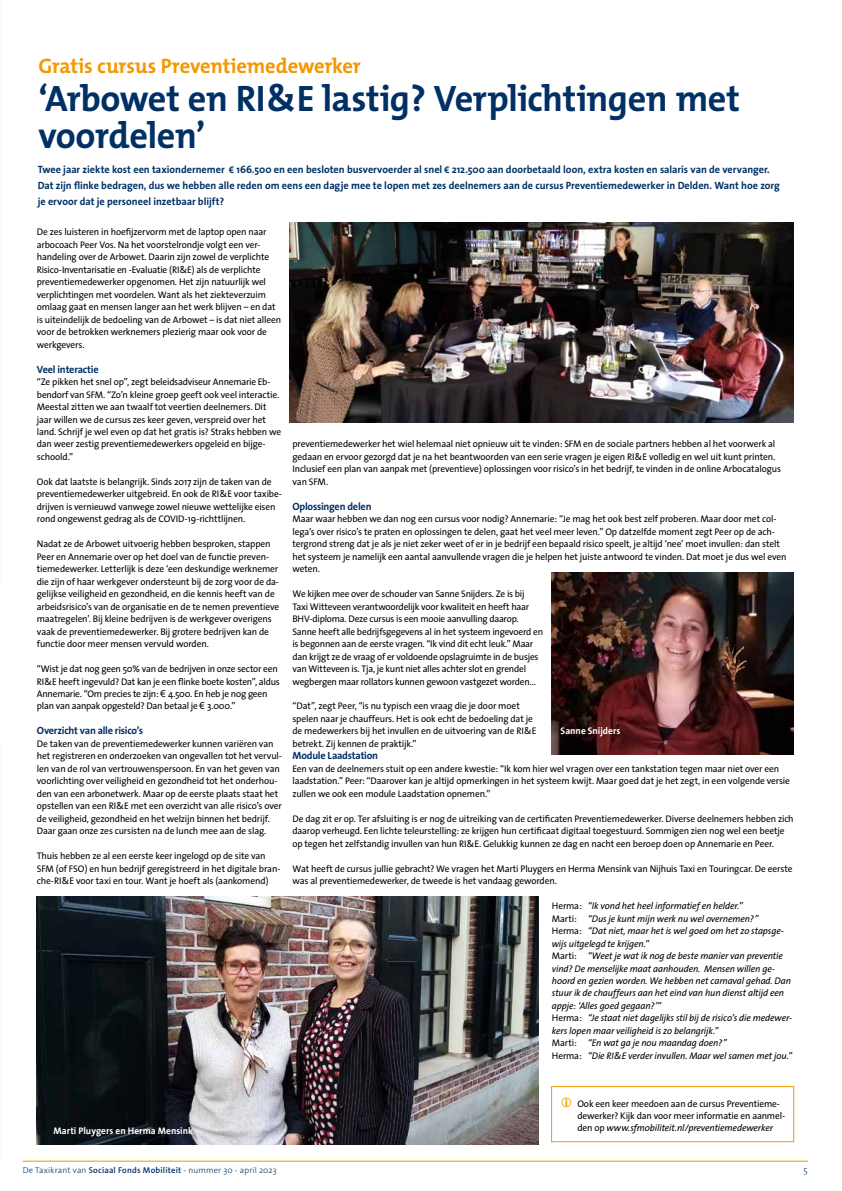
<style>
.page{position:relative;width:842px;height:1191px;background:#fff}
.page>*{position:absolute;margin:0;border:0;box-sizing:border-box;transform-origin:0 0}
.t1{font:700 37px/37.4px "The Mix";letter-spacing:-.015em;color:#003064}
.t2{font:700 21px "The Mix";letter-spacing:-.01em;color:#f39800}
.t3{font:700 10.5px/16px "The Sans";color:#003064}
.t4{font:700 10.5px "The Sans";letter-spacing:-.02em;color:#003064}
.t5{font:700 10.5px "The Sans";letter-spacing:-.025em;color:#003064}
.t6{font:9.6px/12.5px "The Sans";letter-spacing:-.015em;color:#000}
.t7{font:italic 9.6px/12.5px "The Sans";letter-spacing:-.01em;color:#000}
.t8{font:9.6px "The Sans 7 Bold Plain";color:#fff}
.t9{font:300 9px "The Sans";color:#003064}
.t10{font:300 8.5px "The Sans";letter-spacing:.01em;color:#003064}
.s1{font-family:"Arial";font-size:9px}
.s2{font-family:"Arial"}
.s3{font-style:normal}
.s4{font-style:italic}
.s5{font-weight:600}
</style>
<div class="page">
<hr style="left:23px;top:1160px;width:785px;height:1px;background:#f39800">
<div style="left:551px;top:1086px;width:243px;height:56px;border:1px solid #f39800"></div>
<img style="left:289px;top:223px;width:505px;height:199px">
<img style="left:37px;top:896px;width:501px;height:248px">
<img style="left:552px;top:572px;width:242px;height:182px">
<h2 class="t2" style="left:38px;top:48px;width:324px">Gratis cursus Preventiemedewerker</h2>
<h1 class="t1" style="left:38px;top:78px;width:703px">‘Arbowet en RI&amp;E lastig? Verplichtingen met voordelen’</h1>
<p class="t3" style="left:38px;top:161px;width:744px">Twee jaar ziekte kost een taxiondernemer <span class="s1">€</span> 166.500 en een besloten busvervoerder al snel <span class="s1">€</span> 212.500 aan doorbetaald loon, extra kosten en salaris van de vervanger.<br>Dat zijn flinke bedragen, dus we hebben alle reden om eens een dagje mee te lopen met zes deelnemers aan de cursus Preventiemedewerker in Delden. Want hoe zorg je ervoor dat je personeel inzetbaar blijft?</p>
<p class="t6" style="left:37px;top:225px;width:246px">De zes luisteren in hoefijzervorm met de laptop open naar arbocoach Peer Vos. Na het voorstelrondje volgt een ver&shy;handeling over de Arbowet. Daarin zijn zowel de verplichte Risico-Inventarisatie en -Evaluatie (RI&amp;E) als de verplichte preventiemedewerker opgenomen. Het zijn natuurlijk wel verplichtingen met voordelen. Want als het ziekteverzuim omlaag gaat en mensen langer aan het werk blijven – en dat is uiteindelijk de bedoeling van de Arbowet – is dat niet alleen voor de betrokken werknemers plezierig maar ook voor de werkgevers.</p>
<p class="t4" style="left:37px;top:360px;width:63px">Veel interactie</p>
<p class="t6" style="left:37px;top:375px;width:246px">“Ze pikken het snel op”, zegt beleidsadviseur Annemarie Eb&shy;bendorf van SFM. “Zo’n kleine groep geeft ook veel interactie.<br>Meestal zitten we aan twaalf tot veertien deelnemers. Dit jaar willen we de cursus zes keer geven, verspreid over het land. Schrijf je wel even op dat het gratis is? Straks hebben we dan weer zestig preventiemedewerkers opgeleid en bijge&shy;schoold.”</p>
<p class="t6" style="left:37px;top:475px;width:247px">Ook dat laatste is belangrijk. Sinds 2017 zijn de taken van de preventiemedewerker uitgebreid. En ook de RI&amp;E voor taxibe&shy;drijven is vernieuwd vanwege zowel nieuwe wettelijke eisen rond ongewenst gedrag als de COVID-19-richttlijnen.</p>
<p class="t6" style="left:37px;top:537px;width:244px">Nadat ze de Arbowet uitvoerig hebben besproken, stappen Peer en Annemarie over op het doel van de functie preven&shy;tiemedewerker. Letterlijk is deze ‘een deskundige werknemer die zijn of haar werkgever ondersteunt bij de zorg voor de da&shy;gelijkse veiligheid en gezondheid, en die kennis heeft van de arbeidsrisico’s van de organisatie en de te nemen preventieve maatregelen’. Bij kleine bedrijven is de werkgever overigens vaak de preventiemedewerker. Bij grotere bedrijven kan de functie door meer mensen vervuld worden.</p>
<p class="t6" style="left:37px;top:662px;width:244px">“Wist je dat nog geen 50% van de bedrijven in onze sector een RI&amp;E heeft ingevuld? Dat kan je een flinke boete kosten”, aldus Annemarie. “Om precies te zijn: <span class="s2">€</span> 4.500. En heb je nog geen plan van aanpak opgesteld? Dan betaal je <span class="s2">€</span> 3.000.”</p>
<p class="t5" style="left:37px;top:722px;width:108px">Overzicht van alle risico’s</p>
<p class="t6" style="left:37px;top:737px;width:247px">De taken van de preventiemedewerker kunnen variëren van het registreren en onderzoeken van ongevallen tot het vervul&shy;len van de rol van vertrouwenspersoon. En van het geven van voorlichting over veiligheid en gezondheid tot het onderhou&shy;den van een arbonetwerk. Maar op de eerste plaats staat het opstellen van een RI&amp;E met een overzicht van alle risico’s over de veiligheid, gezondheid en het welzijn binnen het bedrijf.<br>Daar gaan onze zes cursisten na de lunch mee aan de slag.</p>
<p class="t6" style="left:37px;top:849px;width:245px">Thuis hebben ze al een eerste keer ingelogd op de site van<br>SFM (of FSO) en hun bedrijf geregistreerd in het digitale bran&shy;che-RI&amp;E voor taxi en tour. Want je hoeft als (aankomend)</p>
<p class="t6" style="left:292px;top:438px;width:490px">preventiemedewerker het wiel helemaal niet opnieuw uit te vinden: SFM en de sociale partners hebben al het voorwerk al gedaan en ervoor gezorgd dat je na het beantwoorden van een serie vragen je eigen RI&amp;E volledig en wel uit kunt printen.<br>Inclusief een plan van aanpak met (preventieve) oplossingen voor risico’s in het bedrijf, te vinden in de online Arbocatalogus van SFM.</p>
<p class="t4" style="left:292px;top:497px;width:81px">Oplossingen delen</p>
<p class="t6" style="left:292px;top:512px;width:496px">Maar waar hebben we dan nog een cursus voor nodig? Annemarie: “Je mag het ook best zelf proberen. Maar door met col&shy;lega’s over risico’s te praten en oplossingen te delen, gaat het veel meer leven.” Op datzelfde moment zegt Peer op de ach&shy;tergrond streng dat je als je niet zeker weet of er in je bedrijf een bepaald risico speelt, je altijd ‘nee’ moet invullen: dan stelt het systeem je namelijk een aantal aanvullende vragen die je helpen het juiste antwoord te vinden. Dat moet je dus wel even</p>
<p class="t6" style="left:292px;top:562px;width:29px">weten.</p>
<p class="t6" style="left:292px;top:587px;width:252px">We kijken mee over de schouder van Sanne Snijders. Ze is bij<br>Taxi Witteveen verantwoordelijk voor kwaliteit en heeft haar BHV-diploma. Deze cursus is een mooie aanvulling daarop.<br>Sanne heeft alle bedrijfsgegevens al in het systeem ingevoerd en is begonnen aan de eerste vragen. “Ik vind dit echt leuk.” Maar dan krijgt ze de vraag of er voldoende opslagruimte in de busjes van Witteveen is. Tja, je kunt niet alles achter slot en grendel wegbergen maar rollators kunnen gewoon vastgezet worden…</p>
<p class="t6" style="left:292px;top:699px;width:246px">“Dat”, zegt Peer, “is nu typisch een vraag die je door moet spelen naar je chauffeurs. Het is ook echt de bedoeling dat je de medewerkers bij het invullen en de uitvoering van de RI&amp;E betrekt. Zij kennen de praktijk.”</p>
<p class="t4" style="left:292px;top:747px;width:87px">Module Laadstation</p>
<p class="t6" style="left:292px;top:762px;width:499px">Een van de deelnemers stuit op een andere kwestie: “Ik kom hier wel vragen over een tankstation tegen maar niet over een laadstation.” Peer: “Daarover kan je altijd opmerkingen in het systeem kwijt. Maar goed dat je het zegt, in een volgende versie zullen we ook een module Laadstation opnemen.”</p>
<p class="t6" style="left:292px;top:812px;width:503px">De dag zit er op. Ter afsluiting is er nog de uitreiking van de certificaten Preventiemedewerker. Diverse deelnemers hebben zich daarop verheugd. Een lichte teleurstelling: ze krijgen hun certificaat digitaal toegestuurd. Sommigen zien nog wel een beetje op tegen het zelfstandig invullen van hun RI&amp;E. Gelukkig kunnen ze dag en nacht een beroep doen op Annemarie en Peer.</p>
<p class="t6" style="left:292px;top:862px;width:502px">Wat heeft de cursus jullie gebracht? We vragen het Marti Pluygers en Herma Mensink van Nijhuis Taxi en Touringcar. De eerste was al preventiemedewerker, de tweede is het vandaag geworden.</p>
<p class="t7" style="left:552px;top:899px;width:242px"><span class="s3">Herma:</span> “Ik vond het heel informatief en helder.”<br><span class="s3">Marti:</span> “Dus je kunt mijn werk nu wel overnemen?”<br><span class="s3">Herma:</span> “Dat niet, maar het is wel goed om het zo stapsge&shy;wijs uitgelegd te krijgen.”<br><span class="s3">Marti:</span> “Weet je wat ik nog de beste manier van preventie vind? De menselijke maat aanhouden. Mensen willen ge&shy;hoord en gezien worden. We hebben net carnaval gehad. Dan stuur ik de chauffeurs aan het eind van hun dienst altijd een appje: ‘Alles goed gegaan?’”<br><span class="s3">Herma:</span> “Je staat niet dagelijks stil bij de risico’s die medewer&shy;kers lopen maar veiligheid is zo belangrijk.”<br><span class="s3">Marti:</span> “En wat ga je nou maandag doen?”<br><span class="s3">Herma:</span> “Die RI&amp;E verder invullen. Maar wel samen met jou.”</p>
<p class="t8" style="left:561px;top:723px;width:61px">Sanne Snijders</p>
<p class="t8" style="left:54px;top:1122px;width:141px">Marti Pluygers en Herma Mensink</p>
<p class="t6" style="left:577px;top:1097px;width:209px;line-height:12px">Ook een keer meedoen aan de cursus Preventieme&shy;dewerker? Kijk dan voor meer informatie en aanmel&shy;den op <span class="s4">www.sfmobiliteit.nl/preventiemedewerker</span></p>
<p class="t10" style="left:23px;top:1163px;width:255px">De Taxikrant van <span class="s5">Sociaal Fonds Mobiliteit</span> - nummer 30 - april 2023</p>
<p class="t9" style="left:803px;top:1162px;width:6px">5</p>
</div>
